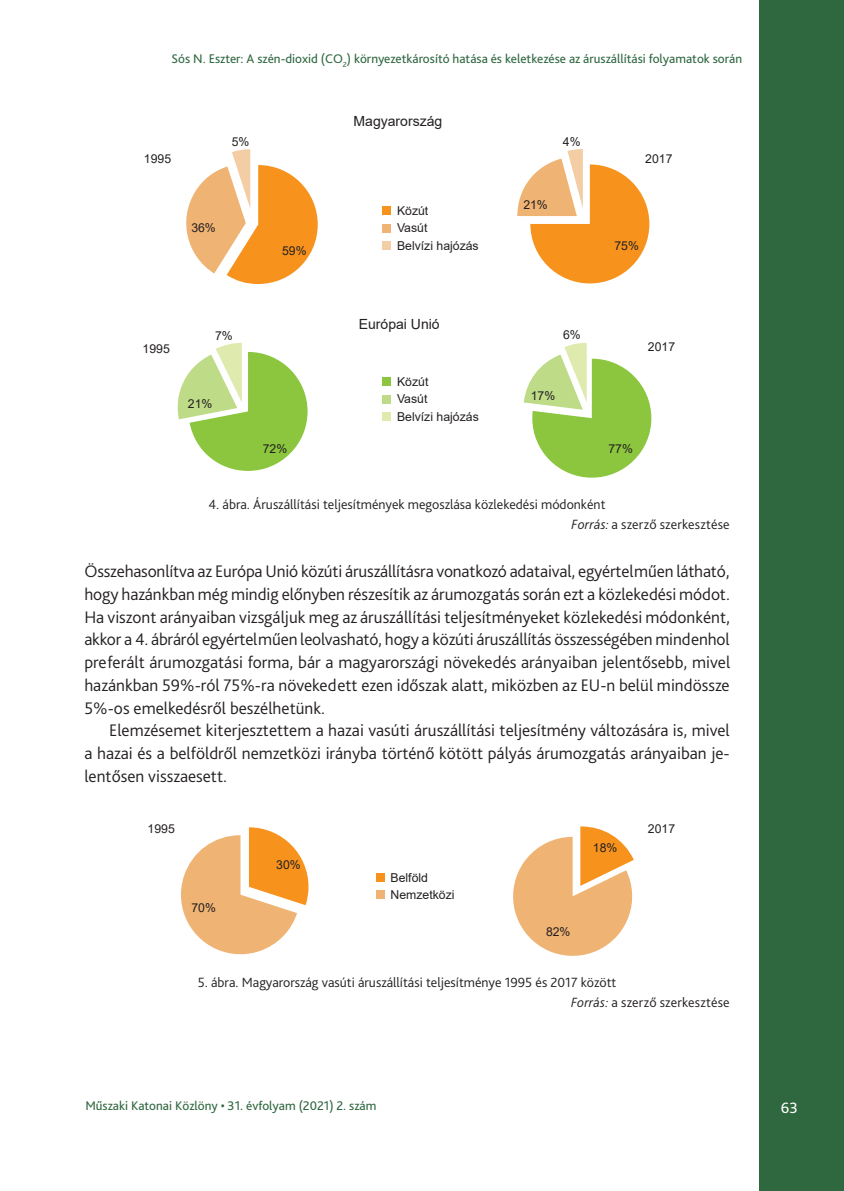
<style>
.page{position:relative;width:844px;height:1191px;background:#fff}
.page>*{position:absolute;margin:0;border:0;box-sizing:border-box;transform-origin:0 0}
.Szöveg_1st{font:300 17.5px/22.8px "Bliss Pro";color:#231f20;text-align:justify}
.Szöveg{font:300 17.5px/22.8px "Bliss Pro";color:#231f20;text-align:justify}
.t1{font:15.75px "Bliss Pro";color:#fff}
.Ábra_címe{font:300 14px "Bliss Pro";color:#231f20}
.ábra_forrás{font:300 14px "Bliss Pro";letter-spacing:.015em;color:#231f20}
.t2{font:14px "Arial";color:#231f20}
.t3{font:13.12px "Bliss Pro";color:#2f673f}
.t4{font:12.25px/17.5px "Arial";color:#231f20}
.s1{font-style:italic}
</style>
<div class="page">
<div style="left:759px;top:0;width:84px;height:1191px;background:#2f673f"></div>
<svg style="left:186px;top:149px;width:131px;height:135px"></svg>
<svg style="left:177px;top:343px;width:130px;height:128px"></svg>
<svg style="left:523px;top:343px;width:128px;height:134px"></svg>
<svg style="left:517px;top:149px;width:132px;height:134px"></svg>
<div style="left:382px;top:206px;width:9px;height:9px;background:#f7931d"></div>
<div style="left:382px;top:224px;width:9px;height:9px;background:#efb374"></div>
<div style="left:382px;top:241px;width:9px;height:9px;background:#f3cea4"></div>
<div style="left:382px;top:377px;width:9px;height:9px;background:#8bc63e"></div>
<div style="left:382px;top:395px;width:9px;height:9px;background:#bedb87"></div>
<div style="left:382px;top:412px;width:9px;height:9px;background:#deeaae"></div>
<svg style="left:181px;top:827px;width:127px;height:128px"></svg>
<svg style="left:513px;top:826px;width:121px;height:130px"></svg>
<div style="left:376px;top:872px;width:9px;height:9px;background:#f7931d"></div>
<div style="left:376px;top:890px;width:9px;height:9px;background:#efb374"></div>
<p class="t3" style="left:171px;top:50px;width:572px">Sós N. Eszter: A szén-dioxid (CO<sub>2</sub>) környezetkárosító hatása és keletkezése az áruszállítási folyamatok során</p>
<p class="t2" style="left:353px;top:112px;width:90px">Magyarország</p>
<p class="t4" style="left:144px;top:150px;width:29px">1995</p>
<p class="t4" style="left:232px;top:133px;width:19px">5%</p>
<p class="t4" style="left:562px;top:133px;width:19px">4%</p>
<p class="t4" style="left:191px;top:219px;width:26px">36%</p>
<p class="t4" style="left:282px;top:242px;width:26px">59%</p>
<p class="t4" style="left:397px;top:202px;width:83px">Közút<br>Vasút<br>Belvízi hajózás</p>
<p class="t4" style="left:523px;top:195px;width:26px">21%</p>
<p class="t4" style="left:645px;top:150px;width:29px">2017</p>
<p class="t4" style="left:614px;top:237px;width:26px">75%</p>
<p class="t4" style="left:142px;top:340px;width:29px">1995</p>
<p class="t2" style="left:358px;top:315px;width:82px">Európai Unió</p>
<p class="t4" style="left:215px;top:327px;width:19px">7%</p>
<p class="t4" style="left:563px;top:326px;width:19px">6%</p>
<p class="t4" style="left:188px;top:395px;width:26px">21%</p>
<p class="t4" style="left:397px;top:372px;width:83px">Közút<br>Vasút<br>Belvízi hajózás</p>
<p class="t4" style="left:530px;top:387px;width:26px">17%</p>
<p class="t4" style="left:263px;top:439px;width:26px">72%</p>
<p class="t4" style="left:608px;top:440px;width:26px">77%</p>
<p class="t4" style="left:647px;top:337px;width:29px">2017</p>
<p class="Ábra_címe" style="left:208px;top:495px;width:398px">4. ábra. Áruszállítási teljesítmények megoszlása közlekedési módonként</p>
<p class="ábra_forrás" style="left:571px;top:515px;width:160px"><span class="s1">Forrás:</span> a szerző szerkesztése</p>
<p class="Szöveg_1st" style="left:84px;top:559px;width:647px">Összehasonlítva az Európa Unió közúti áruszállításra vonatkozó adataival, egyértelműen látható, hogy hazánkban még mindig előnyben részesítik az árumozgatás során ezt a közlekedési módot.<br>Ha viszont arányaiban vizsgáljuk meg az áruszállítási teljesítményeket közlekedési módonként, akkor a -4. ábráról egyértelműen leolvasható, hogy a közúti áruszállítás összességében mindenhol preferált árumozgatási forma, bár a magyarországi növekedés arányaiban jelentősebb, mivel hazánkban 59%-ról 75%-ra növekedett ezen időszak alatt, miközben az EU-n belül mindössze 5%-os emelkedésről beszélhetünk.</p>
<p class="Szöveg" style="left:84px;top:719px;width:646px;text-indent:25px">Elemzésemet kiterjesztettem a hazai vasúti áruszállítási teljesítmény változására is, mivel a hazai és a belföldről nemzetközi irányba történő kötött pályás árumozgatás arányaiban je&shy;lentősen visszaesett.</p>
<p class="t4" style="left:147px;top:820px;width:29px">1995</p>
<p class="t4" style="left:647px;top:820px;width:29px">2017</p>
<p class="t4" style="left:592px;top:838px;width:26px">18%</p>
<p class="t4" style="left:191px;top:898px;width:26px">70%</p>
<p class="t4" style="left:276px;top:856px;width:26px">30%</p>
<p class="t4" style="left:390px;top:868px;width:65px">Belföld<br>Nemzetközi</p>
<p class="t4" style="left:546px;top:922px;width:26px">82%</p>
<p class="Ábra_címe" style="left:198px;top:973px;width:420px">5. ábra. Magyarország vasúti áruszállítási teljesítménye 1995 és 2017 között</p>
<p class="ábra_forrás" style="left:571px;top:993px;width:160px"><span class="s1">Forrás:</span> a szerző szerkesztése</p>
<p class="t3" style="left:85px;top:1098px;width:292px">Műszaki Katonai Közlöny • 31. évfolyam (2021) 2. szám</p>
<p class="t1" style="left:780px;top:1098px;width:19px">63</p>
</div>
